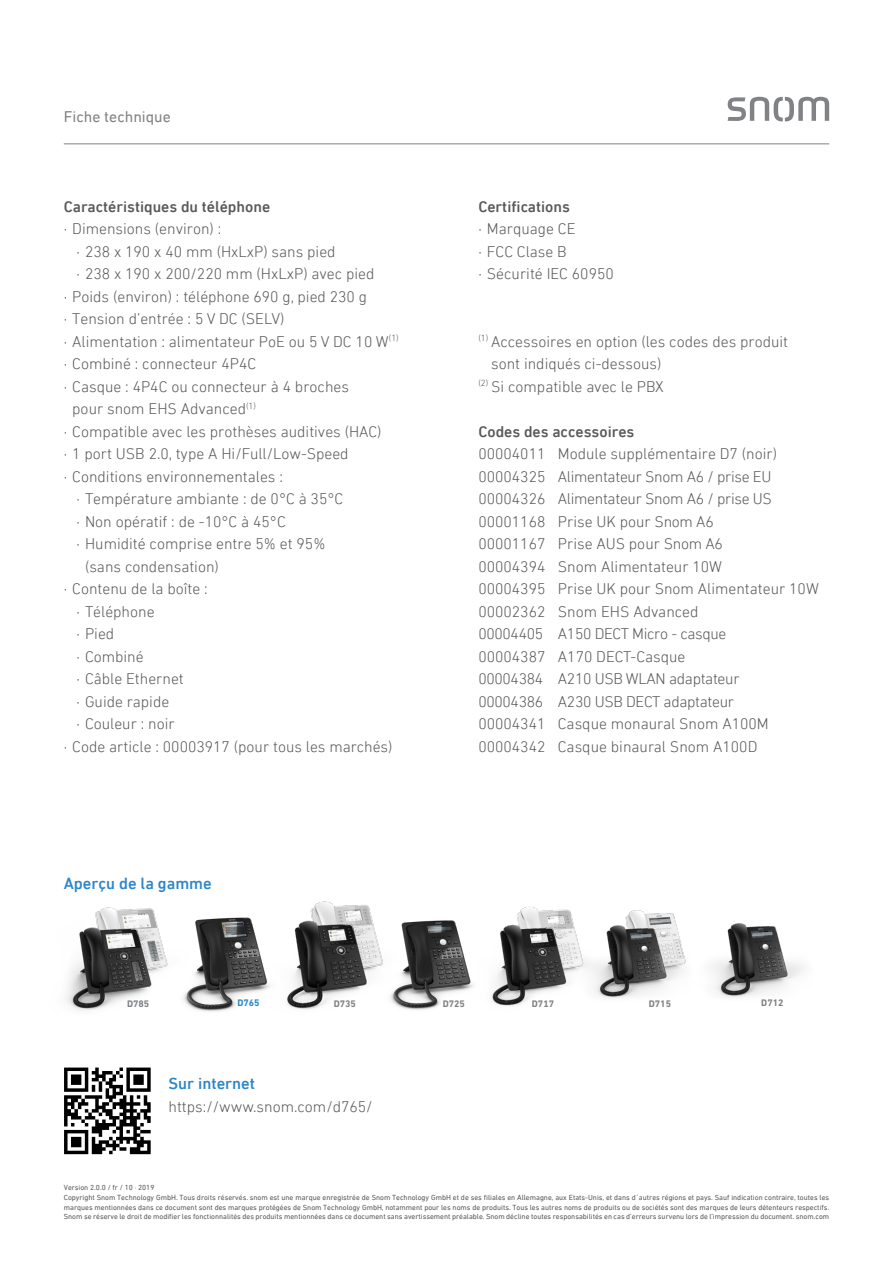
<style>
.page{position:relative;width:893px;height:1263px;background:#fff}
.page>*{position:absolute;margin:0;border:0;box-sizing:border-box;transform-origin:0 0}
.Featureliste_Rücksei{font:500 16.5px "DIN Next LT Pro";color:#2d86c7}
.Featureliste_Rücksei-2{font:300 15.75px "DIN Next LT Pro";color:#57585a}
.Featureliste_Rücksei-3{font:300 15.75px "DIN Next LT Pro";letter-spacing:-.02em;color:#57585a}
.Featureliste_Rücksei-4{font:500 15.75px "DIN Next LT Pro";color:#57585a}
.t1{font:15.75px "DIN Next LT Pro";color:#808285}
.t2{font:700 9.75px "DIN Next CYR";color:#808285}
.t3{font:700 9.75px "DIN Next CYR";color:#2d86c7}
.Copyright_Adresse{font:7.5px/9.8px "DIN Next LT Pro";color:#57585a;text-align:justify}
.s1{font-weight:300}
</style>
<div class="page">
<hr style="left:64px;top:143px;width:765px;height:1px;background:#808285">
<svg style="left:64px;top:1067px;width:87px;height:87px"></svg>
<img style="left:517px;top:906px;width:55px;height:9px">
<img style="left:95px;top:907px;width:60px;height:7px">
<img style="left:628px;top:910px;width:46px;height:5px">
<img style="left:287px;top:905px;width:84px;height:104px">
<img style="left:65px;top:914px;width:96px;height:97px">
<img style="left:711px;top:923px;width:93px;height:75px">
<img style="left:594px;top:915px;width:92px;height:84px">
<img style="left:161px;top:917px;width:109px;height:95px">
<img style="left:370px;top:915px;width:92px;height:95px">
<img style="left:462px;top:915px;width:132px;height:91px">
<svg style="left:728px;top:97px;width:101px;height:25px"></svg>
<p class="t1" style="left:64px;top:107px;width:109px">Fiche technique</p>
<p class="Featureliste_Rücksei-4" style="left:64px;top:197px;width:208px">Caractéristiques du téléphone</p>
<p class="Featureliste_Rücksei-2" style="left:64px;top:220px;width:159px">· Dimensions (environ) :</p>
<p class="Featureliste_Rücksei-2" style="left:77px;top:242px;width:261px">· 238 x 190 x 40 mm (HxLxP) sans pied</p>
<p class="Featureliste_Rücksei-2" style="left:77px;top:265px;width:299px">· 238 x 190 x 200/220 mm (HxLxP) avec pied</p>
<p class="Featureliste_Rücksei-2" style="left:64px;top:287px;width:305px">· Poids (environ) : téléphone 690 g, pied 230 g</p>
<p class="Featureliste_Rücksei-2" style="left:64px;top:310px;width:222px">· Tension d’entrée : 5 V DC (SELV)</p>
<p class="Featureliste_Rücksei-2" style="left:64px;top:332px;width:336px">· Alimentation : alimentateur PoE ou 5 V DC 10 W<sup>(1)</sup></p>
<p class="Featureliste_Rücksei-2" style="left:64px;top:355px;width:194px">· Combiné : connecteur 4P4C</p>
<p class="Featureliste_Rücksei-2" style="left:64px;top:377px;width:287px">· Casque : 4P4C ou connecteur à 4 broches</p>
<p class="Featureliste_Rücksei-2" style="left:72px;top:400px;width:185px">pour snom EHS Advanced<sup>(1)</sup></p>
<p class="Featureliste_Rücksei-2" style="left:64px;top:422px;width:319px">· Compatible avec les prothèses auditives (HAC)</p>
<p class="Featureliste_Rücksei-2" style="left:64px;top:445px;width:286px">· 1 port USB 2.0, type A Hi/Full/Low-Speed</p>
<p class="Featureliste_Rücksei-2" style="left:64px;top:467px;width:221px">· Conditions environnementales :</p>
<p class="Featureliste_Rücksei-2" style="left:77px;top:490px;width:268px">· Température ambiante : de 0°C à 35°C</p>
<p class="Featureliste_Rücksei-2" style="left:77px;top:512px;width:211px">· Non opératif : de -10°C à 45°C</p>
<p class="Featureliste_Rücksei-2" style="left:77px;top:535px;width:250px">· Humidité comprise entre 5% et 95%</p>
<p class="Featureliste_Rücksei-2" style="left:85px;top:557px;width:135px">(sans condensation)</p>
<p class="Featureliste_Rücksei-2" style="left:64px;top:580px;width:146px">· Contenu de la boîte :</p>
<p class="Featureliste_Rücksei-2" style="left:77px;top:602px;width:80px">· Téléphone</p>
<p class="Featureliste_Rücksei-2" style="left:77px;top:625px;width:39px">· Pied</p>
<p class="Featureliste_Rücksei-2" style="left:77px;top:647px;width:69px">· Combiné</p>
<p class="Featureliste_Rücksei-2" style="left:77px;top:670px;width:109px">· Câble Ethernet</p>
<p class="Featureliste_Rücksei-2" style="left:77px;top:692px;width:94px">· Guide rapide</p>
<p class="Featureliste_Rücksei-2" style="left:77px;top:715px;width:100px">· Couleur : noir</p>
<p class="Featureliste_Rücksei-2" style="left:64px;top:737px;width:330px">· Code article : 00003917 (pour tous les marchés)</p>
<p class="Featureliste_Rücksei" style="left:64px;top:874px;width:149px">Aperçu de la gamme</p>
<p class="Featureliste_Rücksei-4" style="left:478px;top:197px;width:93px">Certifications</p>
<p class="Featureliste_Rücksei-2" style="left:478px;top:220px;width:99px">· Marquage CE</p>
<p class="Featureliste_Rücksei-2" style="left:478px;top:242px;width:90px">· FCC Clase B</p>
<p class="Featureliste_Rücksei-2" style="left:478px;top:265px;width:137px">· Sécurité IEC 60950</p>
<p class="Featureliste_Rücksei-2" style="left:478px;top:332px;width:311px"><sup>(1)</sup> Accessoires en option (les codes des produit</p>
<p class="Featureliste_Rücksei-2" style="left:491px;top:355px;width:172px">sont indiqués ci-dessous)</p>
<p class="Featureliste_Rücksei-2" style="left:478px;top:377px;width:187px"><sup>(2)</sup> Si compatible avec le PBX</p>
<p class="Featureliste_Rücksei-4" style="left:478px;top:422px;width:158px">Codes des accessoires</p>
<p class="Featureliste_Rücksei-2" style="left:478px;top:445px;width:300px">00004011 Module supplémentaire D7 (noir)</p>
<p class="Featureliste_Rücksei-3" style="left:478px;top:467px;width:295px">00004325 Alimentateur Snom A6 / prise EU</p>
<p class="Featureliste_Rücksei-3" style="left:478px;top:490px;width:295px">00004326 Alimentateur Snom A6 / prise US</p>
<p class="Featureliste_Rücksei-2" style="left:478px;top:512px;width:237px">00001168 Prise UK pour Snom A6</p>
<p class="Featureliste_Rücksei-2" style="left:478px;top:535px;width:246px">00001167 Prise AUS pour Snom A6</p>
<p class="Featureliste_Rücksei-2" style="left:478px;top:557px;width:245px">00004394 Snom Alimentateur 10W</p>
<p class="Featureliste_Rücksei-2" style="left:478px;top:580px;width:342px">00004395 Prise UK pour Snom Alimentateur 10W</p>
<p class="Featureliste_Rücksei-2" style="left:478px;top:602px;width:222px">00002362 Snom EHS Advanced</p>
<p class="Featureliste_Rücksei-3" style="left:478px;top:625px;width:250px">00004405 A150 DECT Micro - casque</p>
<p class="Featureliste_Rücksei-2" style="left:478px;top:647px;width:209px">00004387 A170 DECT-Casque</p>
<p class="Featureliste_Rücksei-3" style="left:478px;top:670px;width:263px">00004384 A210 USB WLAN adaptateur</p>
<p class="Featureliste_Rücksei-3" style="left:478px;top:692px;width:257px">00004386 A230 USB DECT adaptateur</p>
<p class="Featureliste_Rücksei-2" style="left:478px;top:715px;width:292px">00004341 Casque monaural Snom A100M</p>
<p class="Featureliste_Rücksei-2" style="left:478px;top:737px;width:281px">00004342 Casque binaural Snom A100D</p>
<p class="t2" style="left:127px;top:998px;width:24px">D785</p>
<p class="t3" style="left:237px;top:997px;width:24px">D765</p>
<p class="t2" style="left:334px;top:998px;width:24px">D735</p>
<p class="t2" style="left:443px;top:998px;width:24px">D725</p>
<p class="t2" style="left:532px;top:998px;width:24px">D717</p>
<p class="t2" style="left:649px;top:998px;width:24px">D715</p>
<p class="t2" style="left:761px;top:997px;width:24px">D712</p>
<p class="Featureliste_Rücksei" style="left:169px;top:1074px;width:88px">Sur internet</p>
<p class="Featureliste_Rücksei-2" style="left:169px;top:1097px;width:206px">https://www.snom.com/d765/</p>
<p class="Copyright_Adresse" style="left:64px;top:1182px;width:92px">Version 2.0.0 / fr / 10 <span class="s1">·</span> 2019</p>
<p class="Copyright_Adresse" style="left:64px;top:1192px;width:767px">Copyright Snom Technology GmbH. Tous droits réservés. snom est une marque enregistrée de Snom Technology GmbH et de ses filiales en Allemagne, aux Etats-Unis, et dans d´autres régions et pays. Sauf indication contraire, toutes les marques mentionnées dans ce document sont des marques protégées de Snom Technology GmbH, notamment pour les noms de produits. Tous les autres noms de produits ou de sociétés sont des marques de leurs détenteurs respectifs.<br>Snom se réserve le droit de modifier les fonctionnalités des produits mentionnées dans ce document sans avertissement préalable. Snom décline toutes responsabilités en cas d’erreurs survenu lors de l’impression du document. snom.com</p>
</div>
